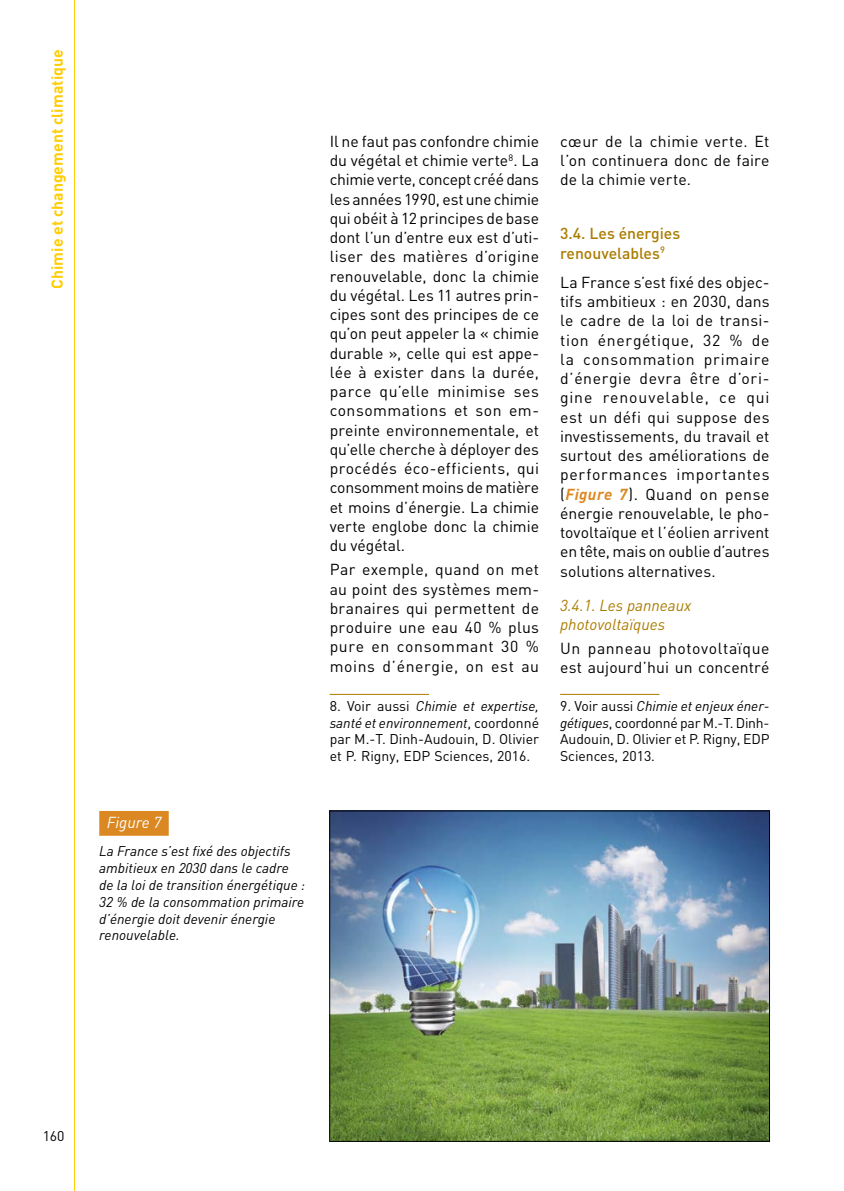
<style>
.page{position:relative;width:844px;height:1191px;background:#fff}
.page>*{position:absolute;margin:0;border:0;box-sizing:border-box;transform-origin:0 0}
._04-Texte_courant{font:15.75px/19.2px "DIN";letter-spacing:.01em;color:#000;text-align:justify}
._04-Texte_courant-2{font:15.75px/19.2px "DIN";letter-spacing:.03em;color:#000}
._7-Inter_3{font:italic 15.75px/19.2px "DIN";color:#ab7c00}
._7-inter_2{font:500 15.75px/19.2px "DIN";color:#ab7c00}
.t1{font:700 15.75px "DIN";color:#ffcd00}
._05_legende_numero{font:italic 15.75px "DIN";color:#fff}
._11-Notes{font:14px/16.6px "DIN";letter-spacing:-.005em;color:#000;text-align:justify}
._05-legendes{font:italic 14px/16.8px "DIN";color:#000}
.s1{font-style:italic}
.s2{font-weight:700;font-style:italic;color:#dc8822}
</style>
<div class="page">
<svg style="left:74px;top:0;width:1px;height:1191px"></svg>
<hr style="left:560px;top:694px;width:99px;height:1px;background:#ab7c00">
<hr style="left:329px;top:694px;width:100px;height:1px;background:#ab7c00">
<div style="left:99px;top:811px;width:70px;height:24px;background:#dc8822"></div>
<img style="left:331px;top:812px;width:436px;height:327px">
<div style="left:329px;top:810px;width:440px;height:331px;border:1px solid #000"></div>
<p class="t1" style="left:47px;top:288px;width:240px;rotate:-90deg">Chimie et changement climatique</p>
<p class="_05_legende_numero" style="left:107px;top:813px;width:56px">Figure 7</p>
<p class="_05-legendes" style="left:99px;top:842px;width:207px">La France s’est fixé des objectifs ambitieux en 2030 dans le cadre de la loi de transition énergétique :<br>32 % de la consommation primaire d’énergie doit devenir énergie renouvelable.</p>
<p class="_04-Texte_courant" style="left:329px;top:131px;width:211px">Il ne faut pas confondre chimie du végétal et chimie verte<sup>8</sup>. La chimie verte, concept créé dans les années 1990, est une chimie qui obéit à 12 principes de base dont l’un d’entre eux est d’uti&shy;liser des matières d’origine renouvelable, donc la chimie du végétal. Les 11 autres prin&shy;cipes sont des principes de ce qu’on peut appeler la « chimie durable », celle qui est appe&shy;lée à exister dans la durée, parce qu’elle minimise ses consommations et son em&shy;preinte environnementale, et qu’elle cherche à déployer des procédés éco-efficients, qui consomment moins de matière et moins d’énergie. La chimie verte englobe donc la chimie du végétal.</p>
<p class="_04-Texte_courant" style="left:329px;top:560px;width:211px">Par exemple, quand on met au point des systèmes mem&shy;branaires qui permettent de produire une eau 40 % plus pure en consommant 30 % moins d’énergie, on est au</p>
<p class="_11-Notes" style="left:329px;top:697px;width:211px">8. Voir aussi <span class="s1">Chimie et expertise, santé et environnement</span>, coordonné par M.-T. Dinh-Audouin, D. Olivier et P. Rigny, EDP Sciences, 2016.</p>
<p class="_04-Texte_courant" style="left:560px;top:131px;width:211px">cœur de la chimie verte. Et l’on continuera donc de faire de la chimie verte.</p>
<p class="_7-inter_2" style="left:560px;top:223px;width:121px">3.4. Les énergies renouvelables<sup>9</sup></p>
<p class="_04-Texte_courant" style="left:560px;top:272px;width:211px">La France s’est fixé des objec&shy;tifs ambitieux : en 2030, dans le cadre de la loi de transi&shy;tion énergétique, 32 % de la consommation primaire d’énergie devra être d’ori&shy;gine renouvelable, ce qui est un défi qui suppose des investissements, du travail et surtout des améliorations de performances importantes (<span class="s2">Figure 7</span>). Quand on pense énergie renouvelable, le pho&shy;tovoltaïque et l’éolien arrivent en tête, mais on oublie d’autres solutions alternatives.</p>
<p class="_7-Inter_3" style="left:560px;top:595px;width:133px">3.4.1. Les panneaux photovoltaïques</p>
<p class="_04-Texte_courant-2" style="left:560px;top:638px;width:211px">Un panneau photovoltaïque est aujourd’hui un concentré</p>
<p class="_11-Notes" style="left:560px;top:697px;width:211px">9. Voir aussi <span class="s1">Chimie et enjeux éner&shy;gétiques</span>, coordonné par M.‑T. Dinh-Audouin, D. Olivier et P. Rigny, EDP Sciences, 2013.</p>
<p class="_11-Notes" style="left:43px;top:1127px;width:23px">160</p>
</div>
